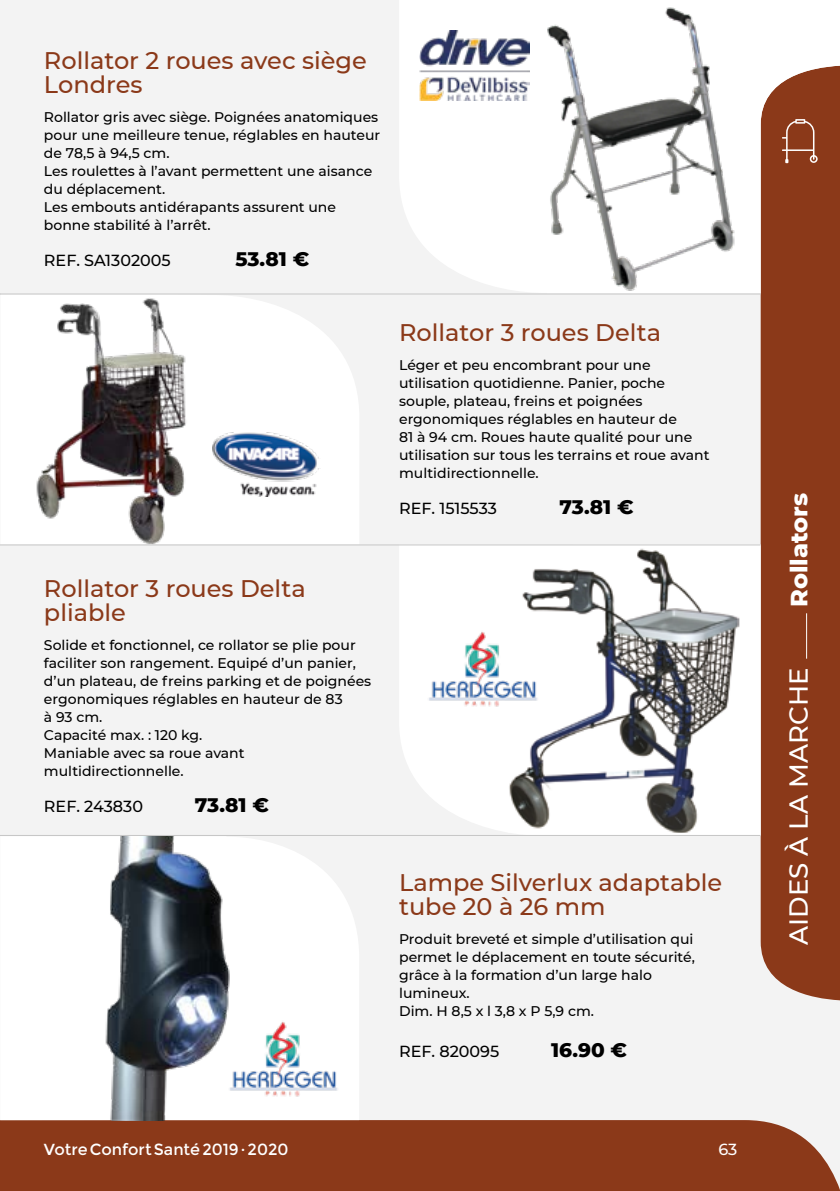
<style>
.page{position:relative;width:840px;height:1191px;background:#fff}
.page>*{position:absolute;margin:0;border:0;box-sizing:border-box;transform-origin:0 0}
.t1{font:500 26px "Montserrat";color:#fff}
.t2{font:500 24px/24px "Montserrat";color:#8b3919}
.t3{font:800 24px "Montserrat";color:#fff}
.t4{font:800 20px "Montserrat";color:#000}
.t5{font:500 16px "Montserrat";color:#000}
.t6{font:16px "Montserrat";color:#fff}
.t7{font:500 16px "Montserrat";color:#fff}
.t8{font:500 14px/18px "Montserrat";color:#000}
</style>
<div class="page">
<div style="left:0;top:0;width:839px;height:1191px;background:#f3f3f3"></div>
<div style="left:0;top:1120px;width:839px;height:71px;background:#8b3919"></div>
<div style="left:760px;top:293px;width:79px;height:707px;background:#8b3919"></div>
<hr style="left:805px;top:613px;width:1px;height:45px;background:#fff">
<svg style="left:399px;top:545px;width:361px;height:289px;fill:#fff"></svg>
<img style="left:507px;top:547px;width:232px;height:286px">
<svg style="left:0;top:294px;width:359px;height:250px;fill:#fff"></svg>
<img style="left:35px;top:296px;width:152px;height:248px">
<div style="left:1px;top:837px;width:358px;height:283px;background:#fff"></div>
<svg style="left:400px;top:0;width:439px;height:293px;fill:#fff"></svg>
<img style="left:543px;top:3px;width:193px;height:290px">
<hr style="left:0;top:544px;width:760px;height:1px;background:#c6c6c6">
<hr style="left:0;top:835px;width:760px;height:1px;background:#c6c6c6">
<hr style="left:0;top:293px;width:760px;height:1px;background:#c6c6c6">
<img style="left:420px;top:30px;width:109px;height:70px">
<img style="left:233px;top:1012px;width:120px;height:98px">
<img style="left:420px;top:622px;width:132px;height:98px">
<img style="left:104px;top:836px;width:129px;height:284px">
<img style="left:212px;top:431px;width:108px;height:66px">
<h2 class="t2" style="left:44px;top:47px;width:324px">Rollator 2 roues avec siège<br>Londres</h2>
<p class="t8" style="left:44px;top:107px;width:337px">Rollator gris avec siège. Poignées anatomiques pour une meilleure tenue, réglables en hauteur de 78,5 à 94,5 cm.<br>Les roulettes à l’avant permettent une aisance du déplacement.<br>Les embouts antidérapants assurent une bonne stabilité à l’arrêt.</p>
<p class="t5" style="left:44px;top:249px;width:128px">REF. SA1302005</p>
<h3 class="t4" style="left:235px;top:244px;width:75px">53.81 €</h3>
<h2 class="t2" style="left:399px;top:319px;width:263px">Rollator 3 roues Delta</h2>
<p class="t8" style="left:399px;top:356px;width:312px">Léger et peu encombrant pour une utilisation quotidienne. Panier, poche souple, plateau, freins et poignées ergonomiques réglables en hauteur de<br>81 à 94 cm. Roues haute qualité pour une utilisation sur tous les terrains et roue avant multidirectionnelle.</p>
<p class="t5" style="left:399px;top:497px;width:99px">REF. 1515533</p>
<h3 class="t4" style="left:559px;top:492px;width:76px">73.81 €</h3>
<h2 class="t2" style="left:44px;top:575px;width:263px">Rollator 3 roues Delta pliable</h2>
<p class="t8" style="left:44px;top:635px;width:328px">Solide et fonctionnel, ce rollator se plie pour faciliter son rangement. Equipé d’un panier, d’un plateau, de freins parking et de poignées ergonomiques réglables en hauteur de 83<br>à 93 cm.<br>Capacité max. : 120 kg.<br>Maniable avec sa roue avant multidirectionnelle.</p>
<p class="t5" style="left:44px;top:795px;width:100px">REF. 243830</p>
<h3 class="t4" style="left:195px;top:790px;width:76px">73.81 €</h3>
<h2 class="t2" style="left:399px;top:869px;width:324px">Lampe Silverlux adaptable tube 20 à 26 mm</h2>
<p class="t8" style="left:399px;top:929px;width:297px">Produit breveté et simple d’utilisation qui permet le déplacement en toute sécurité, grâce à la formation d’un large halo lumineux.<br>Dim. H 8,5 x l 3,8 x P 5,9 cm.</p>
<p class="t5" style="left:399px;top:1040px;width:102px">REF. 820095</p>
<h3 class="t4" style="left:550px;top:1035px;width:77px">16.90 €</h3>
<p class="t6" style="left:44px;top:1140px;width:246px">Votre Confort Santé 2019·2020</p>
<p class="t7" style="left:718px;top:1138px;width:21px">63</p>
<h2 class="t3" style="left:780px;top:607px;width:115px;rotate:-90deg">Rollators</h2>
<h1 class="t1" style="left:780px;top:944px;width:278px;rotate:-90deg">AIDES À LA MARCHE</h1>
</div>
